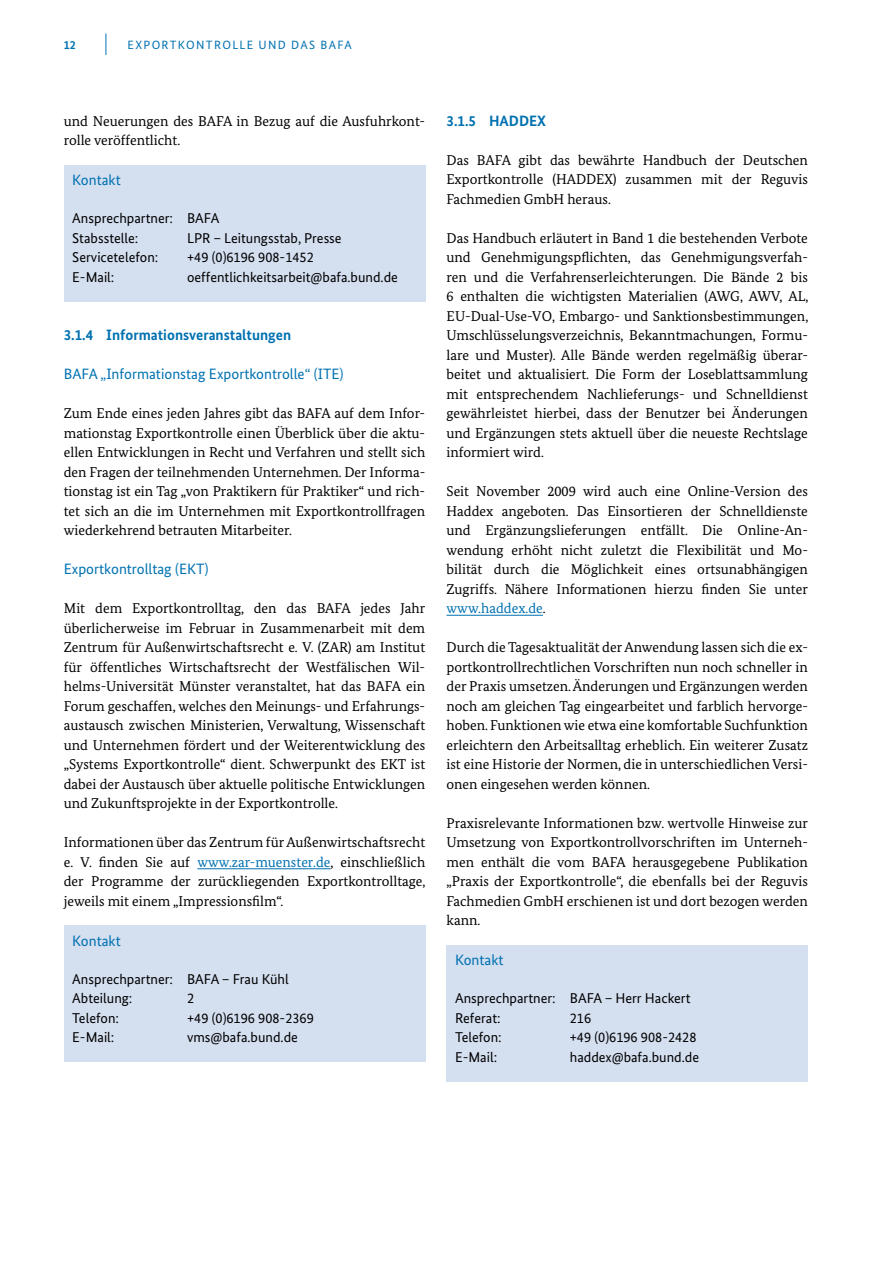
<style>
.page{position:relative;width:893px;height:1263px;background:#fff}
.page>*{position:absolute;margin:0;border:0;box-sizing:border-box;transform-origin:0 0}
._4__Headline__H5{font:15px "Bundes Sans";color:#0071b1}
._3__Headline__H4{font:700 15px "Bundes Sans";color:#0071b1}
.Kontakt_Überschrift{font:15px "Bundes Sans";color:#0071b1}
.Copytext__P{font:14.25px/19.5px "Bundes Serif";color:#000;text-align:justify}
.Kontakt_Text{font:14.25px "Bundes Sans";color:#000}
.Kontakt_Text_mit_Ein{font:14.25px "Bundes Sans";color:#000}
.t1{font:12px "Bundes Sans";letter-spacing:.11em;color:#0071b1}
.t2{font:700 12px "Bundes Sans";color:#0071b1}
.s1{color:#0071b1}
</style>
<div class="page">
<svg style="left:106px;top:34px;width:1px;height:21px"></svg>
<hr style="left:197px;top:868px;width:134px;height:1px;background:#0071b1">
<hr style="left:446px;top:615px;width:97px;height:1px;background:#0071b1">
<div style="left:64px;top:925px;width:361px;height:137px;background:#d4dff0"></div>
<div style="left:446px;top:945px;width:362px;height:136px;background:#d4dff0"></div>
<div style="left:64px;top:165px;width:361px;height:136px;background:#d4dff0"></div>
<p class="t2" style="left:64px;top:37px;width:13px">12</p>
<p class="t1" style="left:128px;top:37px;width:226px">EXPORTKONTROLLE UND DAS BAFA</p>
<p class="Copytext__P" style="left:64px;top:111px;width:363px">und Neuerungen des BAFA in Bezug auf die Ausfuhrkont&shy;rolle veröffentlicht.</p>
<h5 class="Kontakt_Überschrift" style="left:72px;top:171px;width:50px">Kontakt</h5>
<p class="Kontakt_Text_mit_Ein" style="left:72px;top:210px;width:149px">Ansprechpartner: BAFA</p>
<p class="Kontakt_Text_mit_Ein" style="left:72px;top:229px;width:68px">Stabsstelle:</p>
<p class="Kontakt_Text_mit_Ein" style="left:187px;top:229px;width:156px">LPR – Leitungsstab, Presse</p>
<p class="Kontakt_Text" style="left:72px;top:249px;width:88px">Servicetelefon:</p>
<p class="Kontakt_Text" style="left:187px;top:249px;width:128px">+49 (0)6196 908-1452</p>
<p class="Kontakt_Text" style="left:72px;top:268px;width:44px">E-Mail:</p>
<p class="Kontakt_Text" style="left:187px;top:268px;width:212px">oeffentlichkeitsarbeit@bafa.bund.de</p>
<h4 class="_3__Headline__H4" style="left:64px;top:326px;width:229px">3.1.4 Informationsveranstaltungen</h4>
<h5 class="_4__Headline__H5" style="left:64px;top:365px;width:281px">BAFA „Informationstag Exportkontrolle“ (ITE)</h5>
<p class="Copytext__P" style="left:64px;top:404px;width:363px;text-align:left">Zum Ende eines jeden Jahres gibt das BAFA auf dem Infor&shy;mationstag Exportkontrolle einen Überblick über die aktu&shy;ellen Entwicklungen in Recht und Verfahren und stellt sich den Fragen der teilnehmenden Unternehmen. Der Informa&shy;tionstag ist ein Tag „von Praktikern für Praktiker“ und rich&shy;tet sich an die im Unternehmen mit Exportkontrollfragen wiederkehrend betrauten Mitarbeiter.</p>
<h5 class="_4__Headline__H5" style="left:64px;top:560px;width:146px">Exportkontrolltag (EKT)</h5>
<p class="Copytext__P" style="left:64px;top:599px;width:363px">Mit dem Exportkontrolltag, den das BAFA jedes Jahr überlicherweise im Februar in Zusammenarbeit mit dem Zentrum für Außenwirtschaftsrecht e. V. (ZAR) am Institut für öffentliches Wirtschaftsrecht der Westfälischen Wil&shy;helms-Universität Münster veranstaltet, hat das BAFA ein Forum geschaffen, welches den Meinungs- und Erfahrungs&shy;austausch zwischen Ministerien, Verwaltung, Wissenschaft und Unternehmen fördert und der Weiterentwicklung des „Systems Exportkontrolle“ dient. Schwerpunkt des EKT ist dabei der Austausch über aktuelle politische Entwicklungen und Zukunftsprojekte in der Exportkontrolle.</p>
<p class="Copytext__P" style="left:64px;top:833px;width:363px">Informationen über das Zentrum für Außenwirtschaftsrecht e. V. finden Sie auf <span class="s1">www.zar-muenster.de</span>, einschließlich der Programme der zurückliegenden Exportkontrolltage, jeweils mit einem „Impressionsfilm“.</p>
<h5 class="Kontakt_Überschrift" style="left:72px;top:931px;width:50px">Kontakt</h5>
<p class="Kontakt_Text_mit_Ein" style="left:72px;top:970px;width:218px">Ansprechpartner: BAFA – Frau Kühl</p>
<p class="Kontakt_Text_mit_Ein" style="left:72px;top:990px;width:62px">Abteilung:</p>
<p class="Kontakt_Text_mit_Ein" style="left:187px;top:990px;width:9px">2</p>
<p class="Kontakt_Text" style="left:72px;top:1009px;width:48px">Telefon:</p>
<p class="Kontakt_Text" style="left:187px;top:1009px;width:128px">+49 (0)6196 908-2369</p>
<p class="Kontakt_Text" style="left:72px;top:1029px;width:44px">E-Mail:</p>
<p class="Kontakt_Text" style="left:187px;top:1029px;width:112px">vms@bafa.bund.de</p>
<h4 class="_3__Headline__H4" style="left:446px;top:112px;width:101px">3.1.5 HADDEX</h4>
<p class="Copytext__P" style="left:446px;top:150px;width:363px">Das BAFA gibt das bewährte Handbuch der Deutschen Exportkontrolle (HADDEX) zusammen mit der Reguvis Fachmedien GmbH heraus.</p>
<p class="Copytext__P" style="left:446px;top:228px;width:363px">Das Handbuch erläutert in Band 1 die bestehenden Verbote und Genehmigungspflichten, das Genehmigungsverfah&shy;ren und die Verfahrenserleichterungen. Die Bände 2 bis 6 enthalten die wichtigsten Materialien (AWG, AWV, AL, EU-Dual-Use-VO, Embargo- und Sanktionsbestimmungen, Umschlüsselungsverzeichnis, Bekanntmachungen, Formu&shy;lare und Muster). Alle Bände werden regelmäßig überar&shy;beitet und aktualisiert. Die Form der Loseblattsammlung mit entsprechendem Nachlieferungs- und Schnelldienst gewährleistet hierbei, dass der Benutzer bei Änderungen und Ergänzungen stets aktuell über die neueste Rechtslage informiert wird.</p>
<p class="Copytext__P" style="left:446px;top:482px;width:363px">Seit November 2009 wird auch eine Online-Version des Haddex angeboten. Das Einsortieren der Schnelldienste und Ergänzungslieferungen entfällt. Die Online-An&shy;wendung erhöht nicht zuletzt die Flexibilität und Mo&shy;bilität durch die Möglichkeit eines ortsunabhängigen Zugriffs. Nähere Informationen hierzu finden Sie unter <span class="s1">www.haddex.de</span>.</p>
<p class="Copytext__P" style="left:446px;top:638px;width:363px">Durch die Tagesaktualität der Anwendung lassen sich die ex&shy;portkontrollrechtlichen Vorschriften nun noch schneller in der Praxis umsetzen. Änderungen und Ergänzungen werden noch am gleichen Tag eingearbeitet und farblich hervorge&shy;hoben. Funktionen wie etwa eine komfortable Suchfunktion erleichtern den Arbeitsalltag erheblich. Ein weiterer Zusatz ist eine Historie der Normen, die in unterschiedlichen Versi&shy;onen eingesehen werden können.</p>
<p class="Copytext__P" style="left:446px;top:813px;width:363px">Praxisrelevante Informationen bzw. wertvolle Hinweise zur Umsetzung von Exportkontrollvorschriften im Unterneh&shy;men enthält die vom BAFA herausgegebene Publikation „Praxis der Exportkontrolle“, die ebenfalls bei der Reguvis Fachmedien GmbH erschienen ist und dort bezogen werden kann.</p>
<h5 class="Kontakt_Überschrift" style="left:455px;top:951px;width:50px">Kontakt</h5>
<p class="Kontakt_Text_mit_Ein" style="left:455px;top:990px;width:237px">Ansprechpartner: BAFA – Herr Hackert</p>
<p class="Kontakt_Text_mit_Ein" style="left:455px;top:1009px;width:47px">Referat:</p>
<p class="Kontakt_Text_mit_Ein" style="left:570px;top:1009px;width:23px">216</p>
<p class="Kontakt_Text" style="left:455px;top:1029px;width:48px">Telefon:</p>
<p class="Kontakt_Text" style="left:570px;top:1029px;width:128px">+49 (0)6196 908-2428</p>
<p class="Kontakt_Text" style="left:455px;top:1048px;width:44px">E-Mail:</p>
<p class="Kontakt_Text" style="left:570px;top:1048px;width:131px">haddex@bafa.bund.de</p>
</div>
